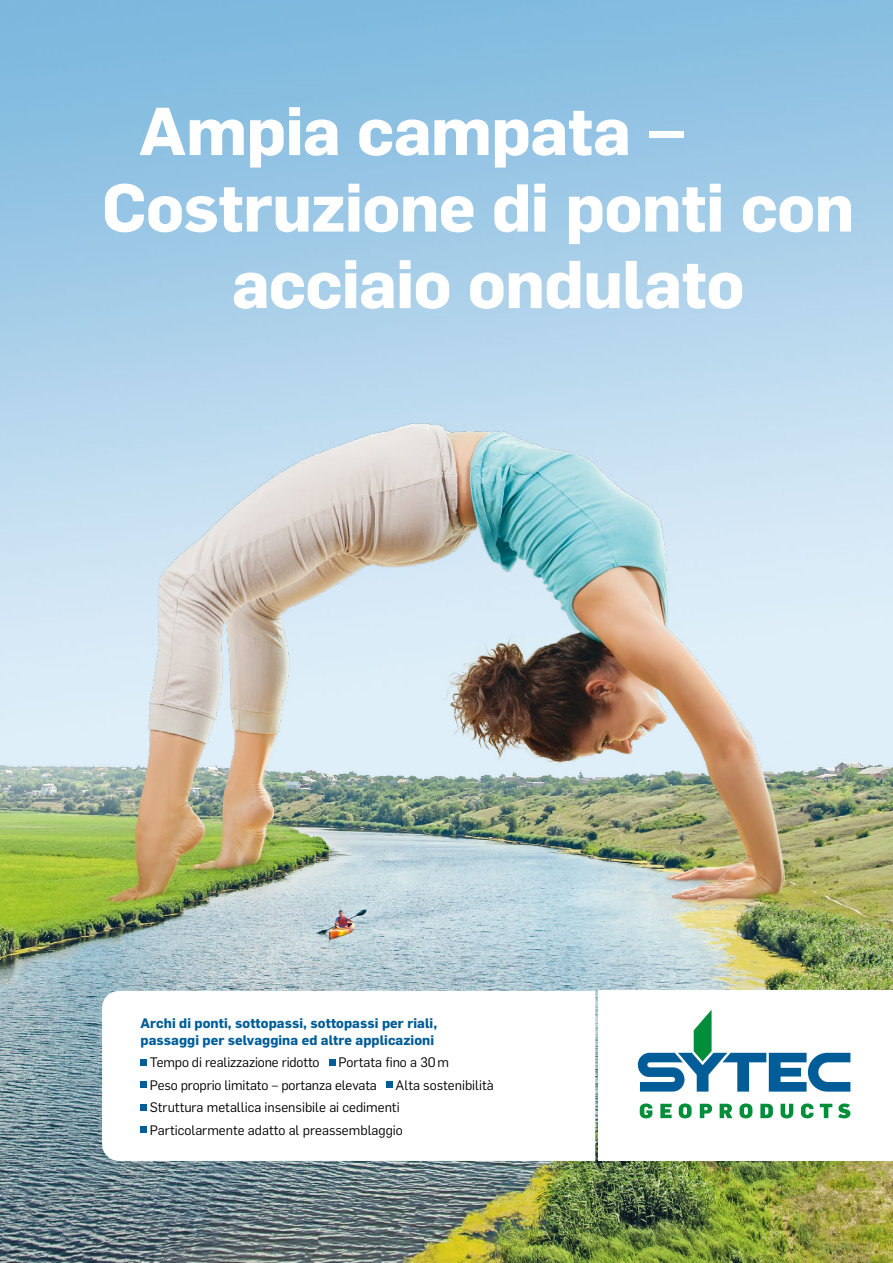
<style>
.page{position:relative;width:893px;height:1263px;background:#fff}
.page>*{position:absolute;margin:0;border:0;box-sizing:border-box;transform-origin:0 0}
.t1{font:700 66.15px/76.5px "Flama";letter-spacing:-.01em;color:#fff}
.Aufzählung_Titelseit{font:13.5px "Flama";color:#000}
.Aufzählung_Titelseit-2{font:700 13.5px/16.5px "Flama";letter-spacing:.005em;color:#005d97}
</style>
<div class="page">
<img style="left:0;top:0;width:893px;height:1263px">
<svg style="left:102px;top:991px;width:493px;height:170px"></svg>
<div style="left:598px;top:991px;width:295px;height:170px;background:#fff"></div>
<svg style="left:640px;top:1103px;width:12px;height:15px"></svg>
<svg style="left:660px;top:1104px;width:12px;height:14px"></svg>
<svg style="left:679px;top:1103px;width:13px;height:15px"></svg>
<svg style="left:700px;top:1104px;width:12px;height:14px"></svg>
<svg style="left:720px;top:1104px;width:12px;height:14px"></svg>
<svg style="left:739px;top:1103px;width:13px;height:15px"></svg>
<svg style="left:760px;top:1104px;width:13px;height:14px"></svg>
<svg style="left:781px;top:1104px;width:12px;height:14px"></svg>
<svg style="left:801px;top:1103px;width:12px;height:15px"></svg>
<svg style="left:820px;top:1104px;width:12px;height:14px"></svg>
<svg style="left:838px;top:1103px;width:12px;height:15px"></svg>
<svg style="left:638px;top:1010px;width:212px;height:81px"></svg>
<svg style="left:141px;top:1059px;width:6px;height:6px"></svg>
<div style="left:329px;top:1059px;width:7px;height:6px;background:#005d97"></div>
<svg style="left:141px;top:1082px;width:6px;height:6px"></svg>
<svg style="left:386px;top:1082px;width:6px;height:6px"></svg>
<svg style="left:141px;top:1104px;width:6px;height:6px"></svg>
<svg style="left:141px;top:1127px;width:6px;height:6px"></svg>
<p class="t1" style="left:102px;top:91px;width:754px;text-indent:37px">Ampia campata –<br>Costruzione di ponti con</p>
<p class="t1" style="left:232px;top:244px;width:514px">acciaio ondulato</p>
<p class="Aufzählung_Titelseit-2" style="left:141px;top:1014px;width:298px">Archi di ponti, sottopassi, sottopassi per riali, passaggi per selvaggina ed altre applicazioni</p>
<p class="Aufzählung_Titelseit" style="left:150px;top:1054px;width:171px">Tempo di realizzazione ridotto</p>
<p class="Aufzählung_Titelseit" style="left:339px;top:1054px;width:112px">Portata fino a 30m</p>
<p class="Aufzählung_Titelseit" style="left:150px;top:1077px;width:228px">Peso proprio limitato – portanza elevata</p>
<p class="Aufzählung_Titelseit" style="left:395px;top:1077px;width:100px">Alta sostenibilità</p>
<p class="Aufzählung_Titelseit" style="left:150px;top:1099px;width:251px">Struttura metallica insensibile ai cedimenti</p>
<p class="Aufzählung_Titelseit" style="left:150px;top:1122px;width:255px">Particolarmente adatto al preassemblaggio</p>
</div>
